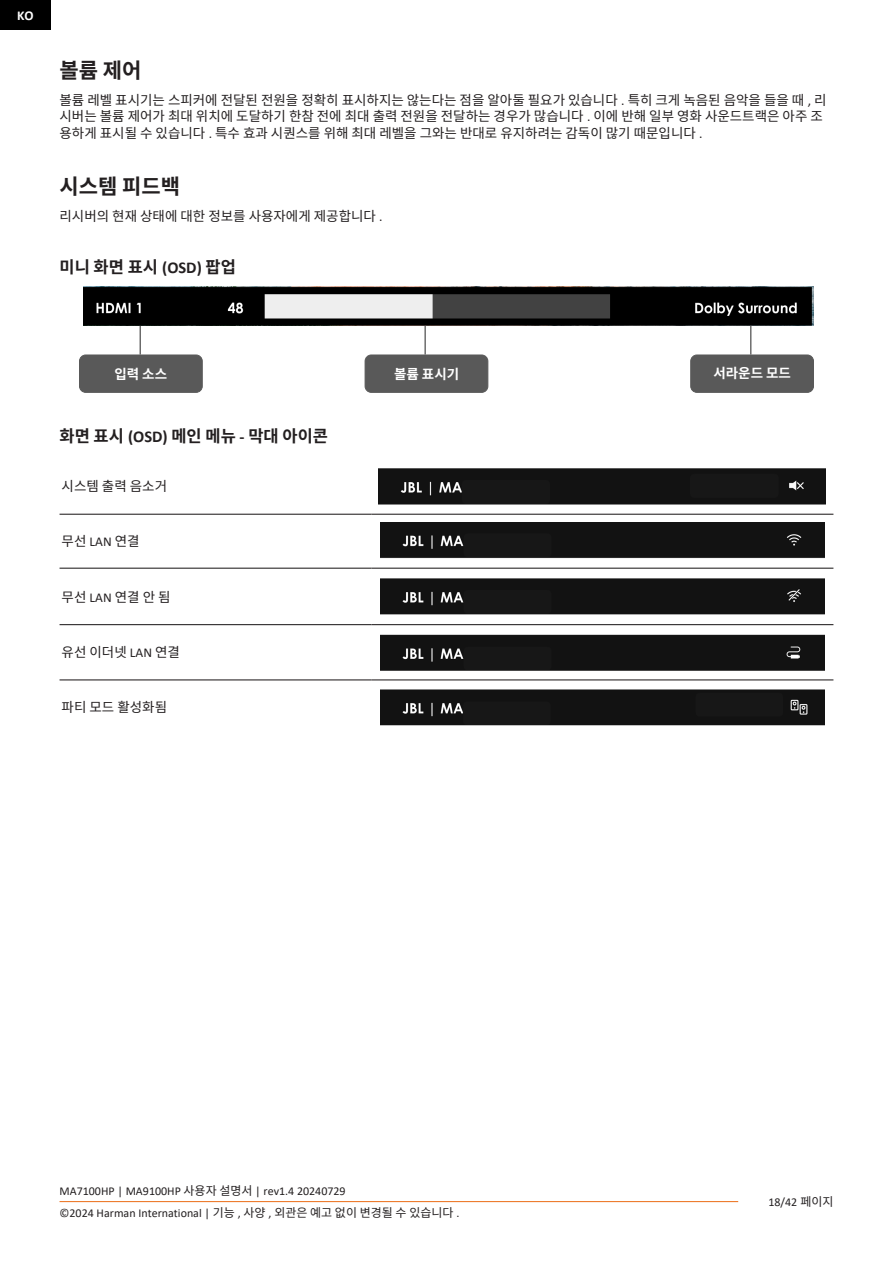
<style>
.page{position:relative;width:893px;height:1263px;background:#fff}
.page>*{position:absolute;margin:0;border:0;box-sizing:border-box;transform-origin:0 0}
.Tittle_2{font:700 21px "Noto Sans CJ Ksc";color:#231f20}
.t1{font:700 16.5px "Noto Sans CJ Ksc";color:#231f20}
.t2{font:13.5px/16.2px "Noto Sans CJ Ksc";color:#231f20}
.t3{font:700 13.5px "Noto Sans CJ Ksc";color:#fff}
.t4{font:700 13.5px "Calibri";color:#fff}
.t5{font:12px "Calibri";color:#231f20}
.s1{font-family:"Calibri"}
.s2{font-family:"Noto Sans CJ Ksc"}
</style>
<div class="page">
<hr style="left:60px;top:1201px;width:678px;height:1px;background:#ed7d30">
<div style="left:0;top:0;width:51px;height:30px;background:#000"></div>
<div style="left:79px;top:355px;width:124px;height:37px;background:#595959;border:1px solid #595959;border-radius:6px"></div>
<div style="left:365px;top:355px;width:123px;height:37px;background:#595959;border:1px solid #595959;border-radius:6px"></div>
<img style="left:83px;top:286px;width:730px;height:40px">
<svg style="left:140px;top:326px;width:1px;height:29px"></svg>
<hr style="left:424px;top:326px;width:2px;height:29px;background:#595959">
<svg style="left:750px;top:326px;width:1px;height:29px"></svg>
<div style="left:690px;top:355px;width:123px;height:37px;background:#595959;border:1px solid #595959;border-radius:6px"></div>
<hr style="left:60px;top:514px;width:311px;height:1px;background:#231f20">
<hr style="left:371px;top:514px;width:462px;height:1px;background:#231f20">
<hr style="left:60px;top:568px;width:311px;height:1px;background:#231f20">
<hr style="left:371px;top:568px;width:462px;height:1px;background:#231f20">
<hr style="left:60px;top:624px;width:311px;height:1px;background:#231f20">
<hr style="left:371px;top:624px;width:462px;height:1px;background:#231f20">
<hr style="left:60px;top:679px;width:311px;height:1px;background:#231f20">
<hr style="left:371px;top:679px;width:462px;height:1px;background:#231f20">
<img style="left:379px;top:468px;width:447px;height:37px">
<img style="left:380px;top:523px;width:445px;height:36px">
<img style="left:380px;top:578px;width:445px;height:37px">
<img style="left:380px;top:634px;width:445px;height:37px">
<img style="left:380px;top:689px;width:445px;height:37px">
<p class="t4" style="left:17px;top:6px;width:18px">KO</p>
<p class="Tittle_2" style="left:60px;top:58px;width:84px">볼륨 제어</p>
<p class="t2" style="left:60px;top:92px;width:769px">볼륨 레벨 표시기는 스피커에 전달된 전원을 정확히 표시하지는 않는다는 점을 알아둘 필요가 있습니다 <span class="s1">.</span> 특히 크게 녹음된 음악을 들을 때 <span class="s1">,</span> 리 시버는 볼륨 제어가 최대 위치에 도달하기 한참 전에 최대 출력 전원을 전달하는 경우가 많습니다 <span class="s1">.</span> 이에 반해 일부 영화 사운드트랙은 아주 조 용하게 표시될 수 있습니다 <span class="s1">.</span> 특수 효과 시퀀스를 위해 최대 레벨을 그와는 반대로 유지하려는 감독이 많기 때문입니다 <span class="s1">.</span></p>
<p class="Tittle_2" style="left:60px;top:174px;width:122px">시스템 피드백</p>
<p class="t2" style="left:60px;top:208px;width:325px">리시버의 현재 상태에 대한 정보를 사용자에게 제공합니다 <span class="s1">.</span></p>
<p class="t1" style="left:60px;top:257px;width:178px">미니 화면 표시 <span class="s1">(OSD)</span> 팝업</p>
<p class="t3" style="left:114px;top:366px;width:54px">입력 소스</p>
<p class="t3" style="left:394px;top:366px;width:67px">볼륨 표시기</p>
<p class="t3" style="left:713px;top:366px;width:79px">서라운드 모드</p>
<p class="t1" style="left:60px;top:427px;width:270px">화면 표시 <span class="s1">(OSD)</span> 메인 메뉴 <span class="s1">-</span> 막대 아이콘</p>
<p class="t2" style="left:62px;top:478px;width:107px">시스템 출력 음소거</p>
<p class="t2" style="left:62px;top:534px;width:79px">무선 <span class="s1">LAN</span> 연결</p>
<p class="t2" style="left:62px;top:589px;width:110px">무선 <span class="s1">LAN</span> 연결 안 됨</p>
<p class="t2" style="left:62px;top:645px;width:120px">유선 이더넷 <span class="s1">LAN</span> 연결</p>
<p class="t2" style="left:62px;top:699px;width:107px">파티 모드 활성화됨</p>
<p class="t5" style="left:60px;top:1182px;width:288px">MA7100HP | MA9100HP <span class="s2">사용자 설명서</span> | rev1.4 20240729</p>
<p class="t5" style="left:60px;top:1205px;width:401px">©2024 Harman International | <span class="s2">기능</span> , <span class="s2">사양</span> , <span class="s2">외관은 예고 없이 변경될 수 있습니다</span> .</p>
<p class="t5" style="left:768px;top:1194px;width:67px">18/42 <span class="s2">페이지</span></p>
</div>
